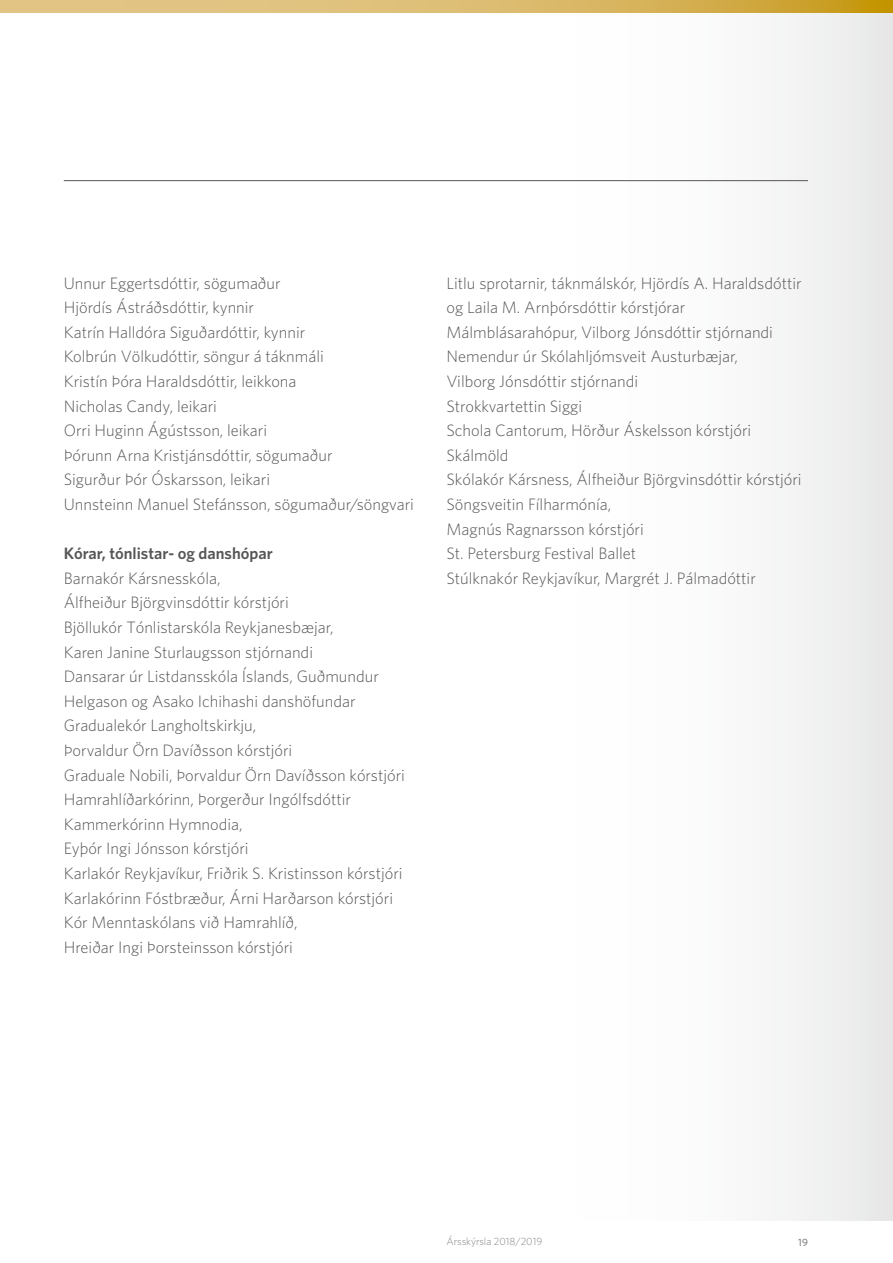
<style>
.page{position:relative;width:893px;height:1263px;background:#fff}
.page>*{position:absolute;margin:0;border:0;box-sizing:border-box;transform-origin:0 0}
.t1{font:300 16.5px/24.6px "Whitney";color:#565655}
.t2{font:600 16.5px "Whitney";color:#565655}
.t3{font:300 10.5px "Whitney";color:#838382}
.t4{font:500 10.5px "Whitney";color:#838382}
</style>
<div class="page">
<div style="left:446px;top:13px;width:447px;height:1207px;background:linear-gradient(to right,#fff,#eee)"></div>
<svg style="left:1px;top:0;width:892px;height:13px;background:#dab866"></svg>
<svg style="left:0;top:0;width:1px;height:13px"></svg>
<hr style="left:64px;top:180px;width:744px;height:1px;background:#565655">
<p class="t1" style="left:64px;top:270px;width:352px">Unnur Eggertsdóttir, sögumaður<br>Hjördís Ástráðsdóttir, kynnir<br>Katrín Halldóra Siguðardóttir, kynnir<br>Kolbrún Völkudóttir, söngur á táknmáli<br>Kristín Þóra Haraldsdóttir, leikkona<br>Nicholas Candy, leikari<br>Orri Huginn Ágústsson, leikari<br>Þórunn Arna Kristjánsdóttir, sögumaður<br>Sigurður Þór Óskarsson, leikari<br>Unnsteinn Manuel Stefánsson, sögumaður/söngvari</p>
<p class="t2" style="left:64px;top:543px;width:210px">Kórar, tónlistar- og danshópar</p>
<p class="t1" style="left:64px;top:565px;width:343px">Barnakór Kársnesskóla,<br>Álfheiður Björgvinsdóttir kórstjóri<br>Bjöllukór Tónlistarskóla Reykjanesbæjar,<br>Karen Janine Sturlaugsson stjórnandi<br>Dansarar úr Listdansskóla Íslands, Guðmundur Helgason og Asako Ichihashi danshöfundar Gradualekór Langholtskirkju,<br>Þorvaldur Örn Davíðsson kórstjóri<br>Graduale Nobili, Þorvaldur Örn Davíðsson kórstjóri Hamrahlíðarkórinn, Þorgerður Ingólfsdóttir Kammerkórinn Hymnodia,<br>Eyþór Ingi Jónsson kórstjóri<br>Karlakór Reykjavíkur, Friðrik S. Kristinsson kórstjóri Karlakórinn Fóstbræður, Árni Harðarson kórstjóri Kór Menntaskólans við Hamrahlíð,<br>Hreiðar Ingi Þorsteinsson kórstjóri</p>
<p class="t1" style="left:446px;top:270px;width:357px">Litlu sprotarnir, táknmálskór, Hjördís A. Haraldsdóttir og Laila M. Arnþórsdóttir kórstjórar Málmblásarahópur, Vilborg Jónsdóttir stjórnandi Nemendur úr Skólahljómsveit Austurbæjar,<br>Vilborg Jónsdóttir stjórnandi<br>Strokkvartettin Siggi<br>Schola Cantorum, Hörður Áskelsson kórstjóri Skálmöld<br>Skólakór Kársness, Álfheiður Björgvinsdóttir kórstjóri Söngsveitin Fílharmónía,<br>Magnús Ragnarsson kórstjóri<br>St. Petersburg Festival Ballet<br>Stúlknakór Reykjavíkur, Margrét J. Pálmadóttir</p>
<p class="t3" style="left:446px;top:1236px;width:97px">Ársskýrsla 2018/2019</p>
<p class="t4" style="left:798px;top:1235px;width:11px">19</p>
</div>
